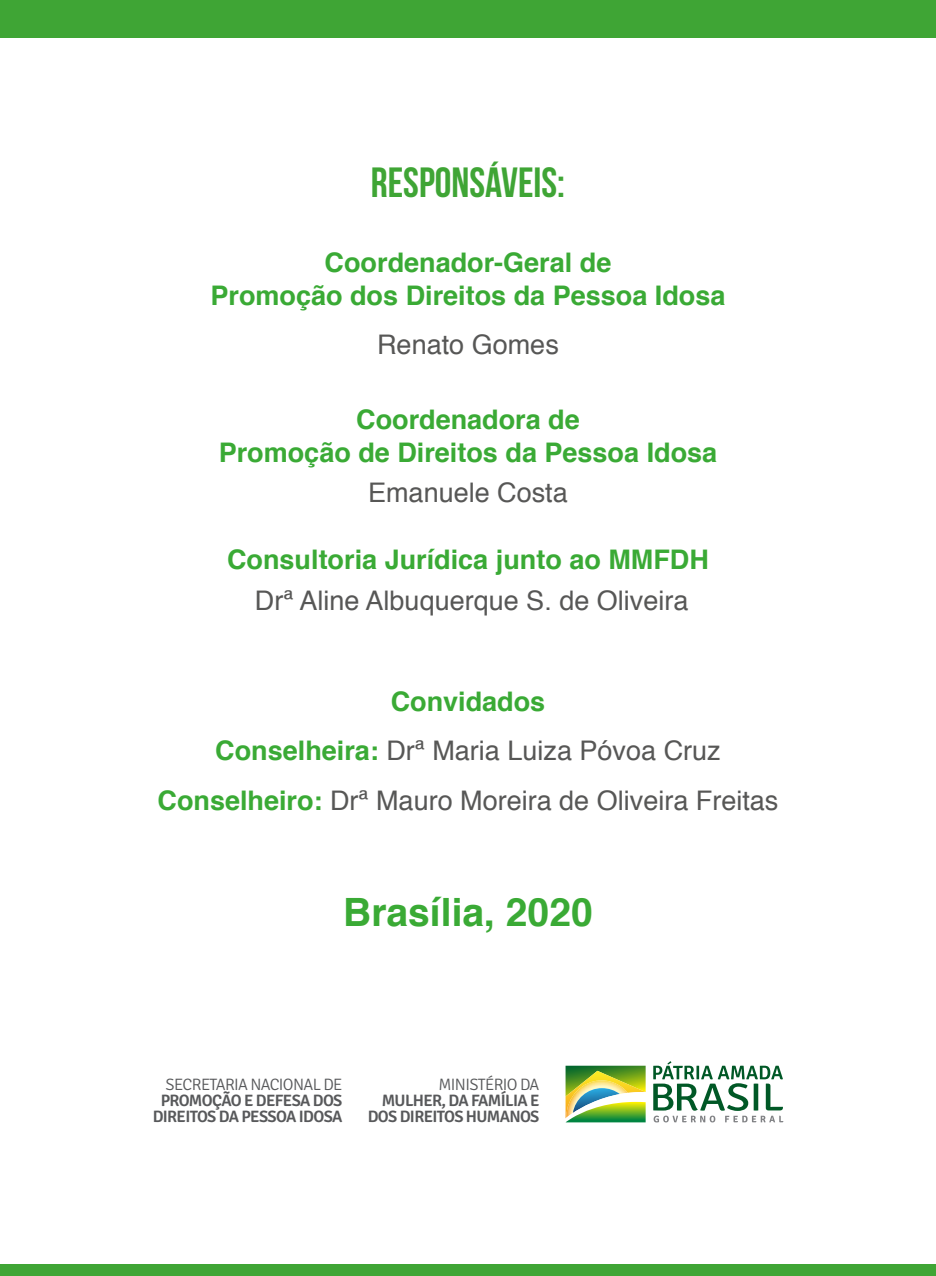
<style>
.page{position:relative;width:936px;height:1276px;background:#fff}
.page>*{position:absolute;margin:0;border:0;box-sizing:border-box;transform-origin:0 0}
.t1{font:700 42px "Bebas Neue";color:#3fa535}
.t2{font:700 39px "Helvetica";color:#3aaa35}
.t3{font:27px/49.8px "Helvetica";color:#575756;text-align:center}
.t4{font:700 27px/32.4px "Helvetica";color:#3aaa35;text-align:center}
.t5{font:600 16.5px/15.9px "Signika";letter-spacing:-.04em;color:#58595b;text-align:right}
.t6{font:300 16.5px "Signika";letter-spacing:-.04em;color:#58595b}
.s1{font-weight:700;color:#3aaa35}
</style>
<div class="page">
<div style="left:0;top:0;width:935px;height:37px;background:#3fa535"></div>
<div style="left:0;top:1264px;width:935px;height:12px;background:#3fa535"></div>
<svg style="left:565px;top:1065px;width:80px;height:57px;background:#90b85f"></svg>
<svg style="left:653px;top:1061px;width:130px;height:61px"></svg>
<h1 class="t1" style="left:371px;top:160px;width:196px">RESPONSÁVEIS:</h1>
<p class="t4" style="left:210px;top:247px;width:516px">Coordenador-Geral de<br>Promoção dos Direitos da Pessoa Idosa</p>
<p class="t3" style="left:377px;top:321px;width:183px">Renato Gomes</p>
<p class="t4" style="left:219px;top:404px;width:500px">Coordenadora de<br>Promoção de Direitos da Pessoa Idosa</p>
<p class="t3" style="left:368px;top:469px;width:201px">Emanuele Costa</p>
<p class="t4" style="left:227px;top:543px;width:483px">Consultoria Jurídica junto ao MMFDH</p>
<p class="t3" style="left:255px;top:576px;width:435px">Drª Aline Albuquerque S. de Oliveira</p>
<p class="t3" style="left:157px;top:677px;width:622px"><span class="s1">Convidados<br>Conselheira:</span> Drª Maria Luiza Póvoa Cruz<br><span class="s1">Conselheiro:</span> Drª Mauro Moreira de Oliveira Freitas</p>
<h2 class="t2" style="left:343px;top:880px;width:251px">Brasília, 2020</h2>
<p class="t6" style="left:165px;top:1075px;width:178px">SECRETARIA NACIONAL DE</p>
<p class="t5" style="left:153px;top:1093px;width:191px;text-align:center">PROMOÇÃO E DEFESA DOS<br>DIREITOS DA PESSOA IDOSA</p>
<p class="t6" style="left:438px;top:1075px;width:102px">MINISTÉRIO DA</p>
<p class="t5" style="left:368px;top:1092px;width:173px">MULHER, DA FAMÍLIA E<br>DOS DIREITOS HUMANOS</p>
</div>
